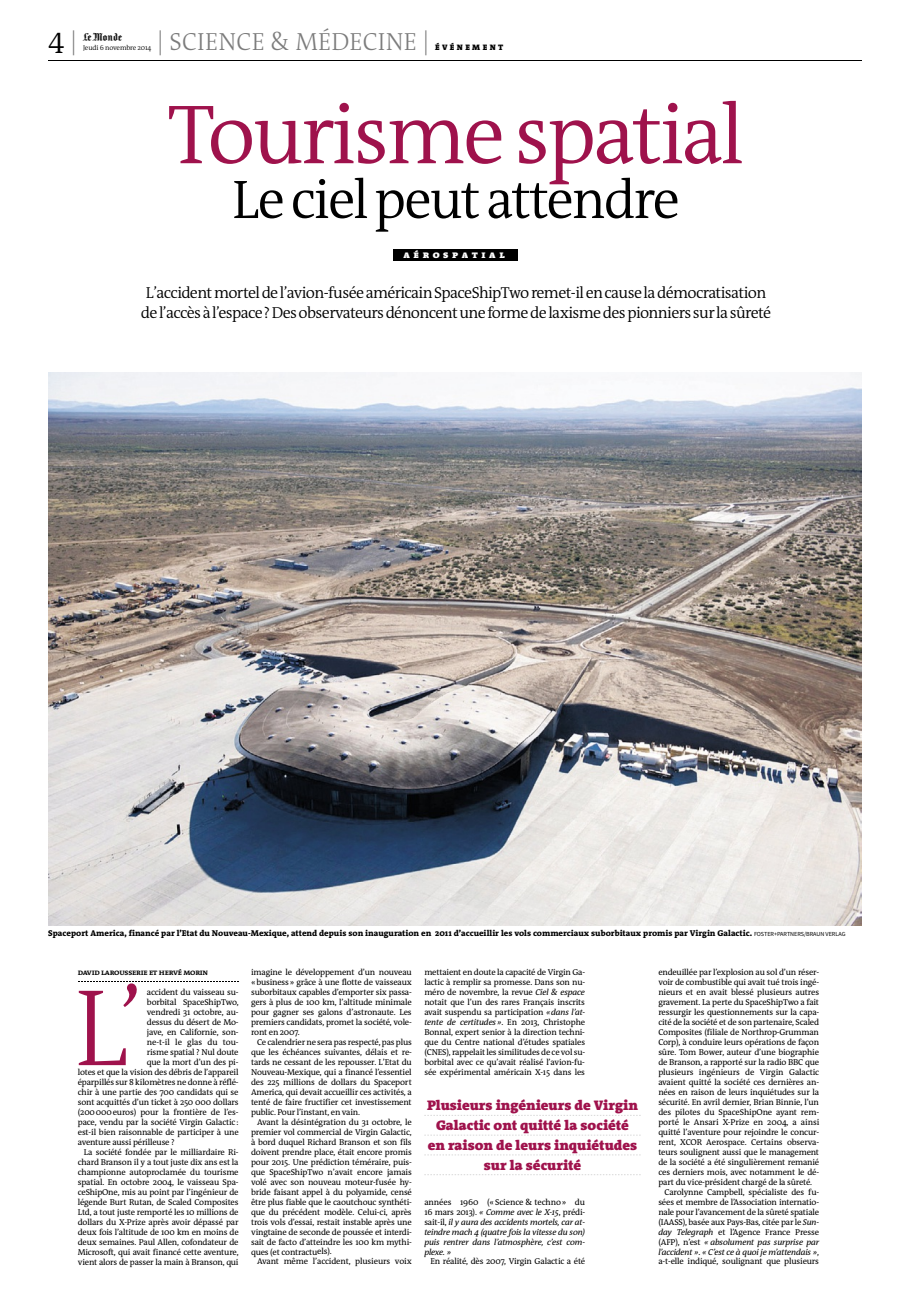
<style>
.page{position:relative;width:908px;height:1293px;background:#fff}
.page>*{position:absolute;margin:0;border:0;box-sizing:border-box;transform-origin:0 0}
.t1{font:300 110.1px "The Antiqua B W3";color:#9f124c}
.t2{font:300 84.7px "The Antiqua B W4";letter-spacing:-.04em;color:#9f124c}
.t3{font:300 54.8px "The Antiqua B W4";letter-spacing:-.04em;color:#000}
.t4{font:300 29.9px "The Antiqua B W4 c Sem";color:#000}
.t5{font:300 24.9px "The Antiqua B W3";color:#7c7c7c}
.t6{font:300 15.9px/19.9px "The Antiqua B W4";letter-spacing:-.04em;color:#000;text-align:center}
.t7{font:900 13.9px/19.9px "The Antiqua B W9";color:#9f124c;text-align:center}
.t8{font:11px "Le Monde Pi";color:#000}
.t9{font:900 10px "The Antiqua B W9 c";letter-spacing:.36em;color:#fff}
.t10{font:8.6px/10px "The Antiqua B W5 Plain";letter-spacing:-.02em;color:#000;text-align:justify}
.t11{font:italic 8.6px/10px "The Antiqua B W5 Plain";letter-spacing:-.02em;color:#000;text-align:justify}
.t12{font:800 8.5px "The Antiqua B W8";color:#000}
.t13{font:700 8px "The Antiqua B W7 c";letter-spacing:-.025em;color:#000}
.t14{font:900 8px "The Antiqua B W9";letter-spacing:.305em;color:#000}
.t15{font:300 7px "The Antiqua B W4";letter-spacing:-.02em;color:#000}
.s1{font-family:"The Antiqua B W3";font-size:24.9px;color:#7c7c7c}
.s2{font-family:"Source Sans Pro";font-weight:400;font-size:6.2px}
.s3{font-style:italic}
.s4{font-style:normal}
</style>
<div class="page">
<hr style="left:48px;top:60px;width:813px;height:1px;background:#000">
<div style="left:393px;top:249px;width:125px;height:12px;background:#000"></div>
<svg style="left:78px;top:981px;width:160px;height:1px"></svg>
<svg style="left:424px;top:1115px;width:216px;height:1px"></svg>
<svg style="left:424px;top:1135px;width:216px;height:1px"></svg>
<svg style="left:424px;top:1154px;width:216px;height:1px"></svg>
<svg style="left:424px;top:1174px;width:216px;height:1px"></svg>
<img style="left:48px;top:372px;width:813px;height:553px">
<h3 class="t4" style="left:48px;top:24px;width:31px">4<span class="s1">|</span></h3>
<p class="t8" style="left:83px;top:32px;width:41px">0123</p>
<p class="t15" style="left:83px;top:44px;width:70px">Jeudi 6 novembre 2014</p>
<h3 class="t5" style="left:157px;top:26px;width:274px">| SCIENCE &amp; MÉDECINE |</h3>
<p class="t14" style="left:435px;top:43px;width:69px">ÉVÉNEMENT</p>
<h2 class="t2" style="left:167px;top:80px;width:578px">Tourismespatial</h2>
<h3 class="t3" style="left:232px;top:164px;width:449px">Lecielpeutattendre</h3>
<p class="t9" style="left:403px;top:248px;width:103px">aérospatial</p>
<h3 class="t6" style="left:141px;top:282px;width:631px">L’accidentmorteldel’avion-fuséeaméricainSpaceShipTworemet-ilencauseladémocratisation del’accèsàl’espace?Desobservateursdénoncentuneformedelaxismedespionnierssurlasûreté</h3>
<p class="t12" style="left:48px;top:927px;width:798px">Spaceport America, financé par l’Etat du Nouveau-Mexique, attend depuis son inauguration en 2011 d’accueillir les vols commerciaux suborbitaux promis par Virgin Galactic. <span class="s2">FOSTER+PARTNERS/BRAUN VERLAG</span></p>
<p class="t13" style="left:78px;top:967px;width:132px">david larousserie et hervé morin</p>
<h1 class="t1" style="left:74px;top:957px;width:71px">L’</h1>
<p class="t10" style="left:147px;top:987px;width:93px">accident du vaisseau su-</p>
<p class="t10" style="left:147px;top:997px;width:93px">borbital SpaceShipTwo,</p>
<p class="t10" style="left:147px;top:1007px;width:93px">vendredi 31 octobre, au-</p>
<p class="t10" style="left:147px;top:1017px;width:93px">dessus du désert de Mo-</p>
<p class="t10" style="left:147px;top:1027px;width:93px">jave, en Californie, son-</p>
<p class="t10" style="left:147px;top:1037px;width:93px">ne-t-il le glas du tou-</p>
<p class="t10" style="left:147px;top:1047px;width:93px">risme spatial ? Nul doute</p>
<p class="t10" style="left:147px;top:1057px;width:93px">que la mort d’un des pi-</p>
<p class="t10" style="left:78px;top:1067px;width:162px">lotes et que la vision des débris de l’appareil</p>
<p class="t10" style="left:78px;top:1077px;width:162px">éparpillés sur 8 kilomètres ne donne à réflé-</p>
<p class="t10" style="left:78px;top:1087px;width:162px">chir à une partie des 700 candidats qui se</p>
<p class="t10" style="left:78px;top:1097px;width:162px">sont acquittés d’un ticket à 250 000 dollars</p>
<p class="t10" style="left:78px;top:1107px;width:162px">(200000euros) pour la frontière de l’es-</p>
<p class="t10" style="left:78px;top:1117px;width:162px">pace, vendu par la société Virgin Galactic:</p>
<p class="t10" style="left:78px;top:1127px;width:162px">est-il bien raisonnable de participer à une</p>
<p class="t10" style="left:78px;top:1137px;width:98px">aventure aussi périlleuse ?</p>
<p class="t10" style="left:84px;top:1147px;width:156px">La société fondée par le milliardaire Ri-</p>
<p class="t10" style="left:78px;top:1157px;width:162px">chard Branson il y a tout juste dix ans est la</p>
<p class="t10" style="left:78px;top:1167px;width:162px">championne autoproclamée du tourisme</p>
<p class="t10" style="left:78px;top:1177px;width:162px">spatial. En octobre 2004, le vaisseau Spa-</p>
<p class="t10" style="left:78px;top:1186px;width:162px">ceShipOne, mis au point par l’ingénieur de</p>
<p class="t10" style="left:78px;top:1196px;width:162px">légende Burt Rutan, de Scaled Composites</p>
<p class="t10" style="left:78px;top:1206px;width:162px">Ltd, a tout juste remporté les 10 millions de</p>
<p class="t10" style="left:78px;top:1216px;width:162px">dollars du X-Prize après avoir dépassé par</p>
<p class="t10" style="left:78px;top:1226px;width:162px">deux fois l’altitude de 100 km en moins de</p>
<p class="t10" style="left:78px;top:1236px;width:162px">deux semaines. Paul Allen, cofondateur de</p>
<p class="t10" style="left:78px;top:1246px;width:162px">Microsoft, qui avait financé cette aventure,</p>
<p class="t10" style="left:78px;top:1256px;width:162px">vient alors de passer la main à Branson, qui</p>
<p class="t10" style="left:251px;top:967px;width:162px">imagine le développement d’un nouveau «business» grâce à une flotte de vaisseaux suborbitaux capables d’emporter six passa&shy;gers à plus de 100 km, l’altitude minimale pour gagner ses galons d’astronaute. Les premiers candidats, promet la société, vole&shy;ront en 2007.</p>
<p class="t10" style="left:251px;top:1037px;width:162px;text-indent:6px">Ce calendrier ne sera pas respecté, pas plus que les échéances suivantes, délais et re&shy;tards ne cessant de les repousser. L’Etat du Nouveau-Mexique, qui a financé l’essentiel des 225 millions de dollars du Spaceport America, qui devait accueillir ces activités, a tenté de faire fructifier cet investissement public. Pour l’instant, en vain.</p>
<p class="t10" style="left:251px;top:1117px;width:162px;text-indent:6px">Avant la désintégration du 31 octobre, le premier vol commercial de Virgin Galactic, à bord duquel Richard Branson et son fils doivent prendre place, était encore promis pour 2015. Une prédiction téméraire, puis&shy;que SpaceShipTwo n’avait encore jamais volé avec son nouveau moteur-fusée hy&shy;bride faisant appel à du polyamide, censé être plus fiable que le caoutchouc synthéti&shy;que du précédent modèle. Celui-ci, après trois vols d’essai, restait instable après une vingtaine de seconde de poussée et interdi&shy;sait de facto d’atteindre les 100 km mythi&shy;ques (et contractuels).</p>
<p class="t10" style="left:257px;top:1256px;width:156px">Avant même l’accident, plusieurs voix</p>
<p class="t10" style="left:424px;top:967px;width:162px">mettaient en doute la capacité de Virgin Ga&shy;lactic à remplir sa promesse. Dans son nu&shy;méro de novembre, la revue <span class="s3">Ciel &amp; espace </span>notait que l’un des rares Français inscrits avait suspendu sa participation <span class="s3">«dans l’at&shy;tente de certitudes»</span>. En 2013, Christophe Bonnal, expert senior à la direction techni&shy;que du Centre national d’études spatiales (CNES), rappelait les similitudes de ce vol su&shy;borbital avec ce qu’avait réalisé l’avion-fu&shy;sée expérimental américain X-15 dans les</p>
<h3 class="t7" style="left:427px;top:1095px;width:212px">Plusieurs ingénieurs de Virgin<br>Galactic ont quitté la société en raison de leurs inquiétudes sur la sécurité</h3>
<p class="t11" style="left:424px;top:1196px;width:162px"><span class="s4">années 1960 («Science &amp; techno» du 16 mars 2013).</span> « Comme avec le X-15<span class="s4">, prédi&shy;sait-il,</span> il y aura des accidents mortels, car at&shy;teindre mach 4 (quatre fois la vitesse du son) puis rentrer dans l’atmosphère, c’est com&shy;plexe. »</p>
<p class="t10" style="left:430px;top:1256px;width:156px">En réalité, dès 2007, Virgin Galactic a été</p>
<p class="t10" style="left:658px;top:967px;width:162px">endeuillée par l’explosion au sol d’un réser-</p>
<p class="t10" style="left:658px;top:977px;width:162px">voir de combustible qui avait tué trois ingé-</p>
<p class="t10" style="left:658px;top:987px;width:162px">nieurs et en avait blessé plusieurs autres</p>
<p class="t10" style="left:658px;top:997px;width:162px">gravement. La perte du SpaceShipTwo a fait</p>
<p class="t10" style="left:658px;top:1007px;width:162px">ressurgir les questionnements sur la capa-</p>
<p class="t10" style="left:658px;top:1017px;width:162px">cité de la société et de son partenaire, Scaled</p>
<p class="t10" style="left:658px;top:1027px;width:162px">Composites (filiale de Northrop-Grumman</p>
<p class="t10" style="left:658px;top:1037px;width:162px">Corp), à conduire leurs opérations de façon</p>
<p class="t10" style="left:658px;top:1047px;width:162px">sûre. Tom Bower, auteur d’une biographie</p>
<p class="t10" style="left:658px;top:1057px;width:162px">de Branson, a rapporté sur la radio BBC que</p>
<p class="t10" style="left:658px;top:1067px;width:162px">plusieurs ingénieurs de Virgin Galactic</p>
<p class="t10" style="left:658px;top:1077px;width:162px">avaient quitté la société ces dernières an-</p>
<p class="t10" style="left:658px;top:1087px;width:162px">nées en raison de leurs inquiétudes sur la</p>
<p class="t10" style="left:658px;top:1097px;width:162px">sécurité. En avril dernier, Brian Binnie, l’un</p>
<p class="t10" style="left:658px;top:1107px;width:162px">des pilotes du SpaceShipOne ayant rem-</p>
<p class="t10" style="left:658px;top:1117px;width:162px">porté le Ansari X-Prize en 2004, a ainsi</p>
<p class="t10" style="left:658px;top:1127px;width:162px">quitté l’aventure pour rejoindre le concur-</p>
<p class="t10" style="left:658px;top:1137px;width:162px">rent, XCOR Aerospace. Certains observa-</p>
<p class="t10" style="left:658px;top:1147px;width:162px">teurs soulignent aussi que le management</p>
<p class="t10" style="left:658px;top:1157px;width:162px">de la société a été singulièrement remanié</p>
<p class="t10" style="left:658px;top:1167px;width:162px">ces derniers mois, avec notamment le dé-</p>
<p class="t10" style="left:658px;top:1177px;width:155px">part du vice-président chargé de la sûreté.</p>
<p class="t10" style="left:664px;top:1186px;width:156px">Carolynne Campbell, spécialiste des fu-</p>
<p class="t10" style="left:658px;top:1196px;width:162px">sées et membre de l’Association internatio-</p>
<p class="t10" style="left:658px;top:1206px;width:162px">nale pour l’avancement de la sûreté spatiale</p>
<p class="t10" style="left:658px;top:1216px;width:162px">(IAASS), basée aux Pays-Bas, citée par le <span class="s3">Sun-</span></p>
<p class="t10" style="left:658px;top:1226px;width:162px"><span class="s3">day Telegraph</span> et l’Agence France Presse</p>
<p class="t11" style="left:658px;top:1236px;width:162px"><span class="s4">(AFP), n’est</span> « absolument pas surprise par</p>
<p class="t11" style="left:658px;top:1246px;width:162px">l’accident »<span class="s4">.</span> « C’est ce à quoi je m’attendais »<span class="s4">,</span></p>
<p class="t10" style="left:658px;top:1256px;width:162px">a-t-elle indiqué, soulignant que plusieurs</p>
</div>
